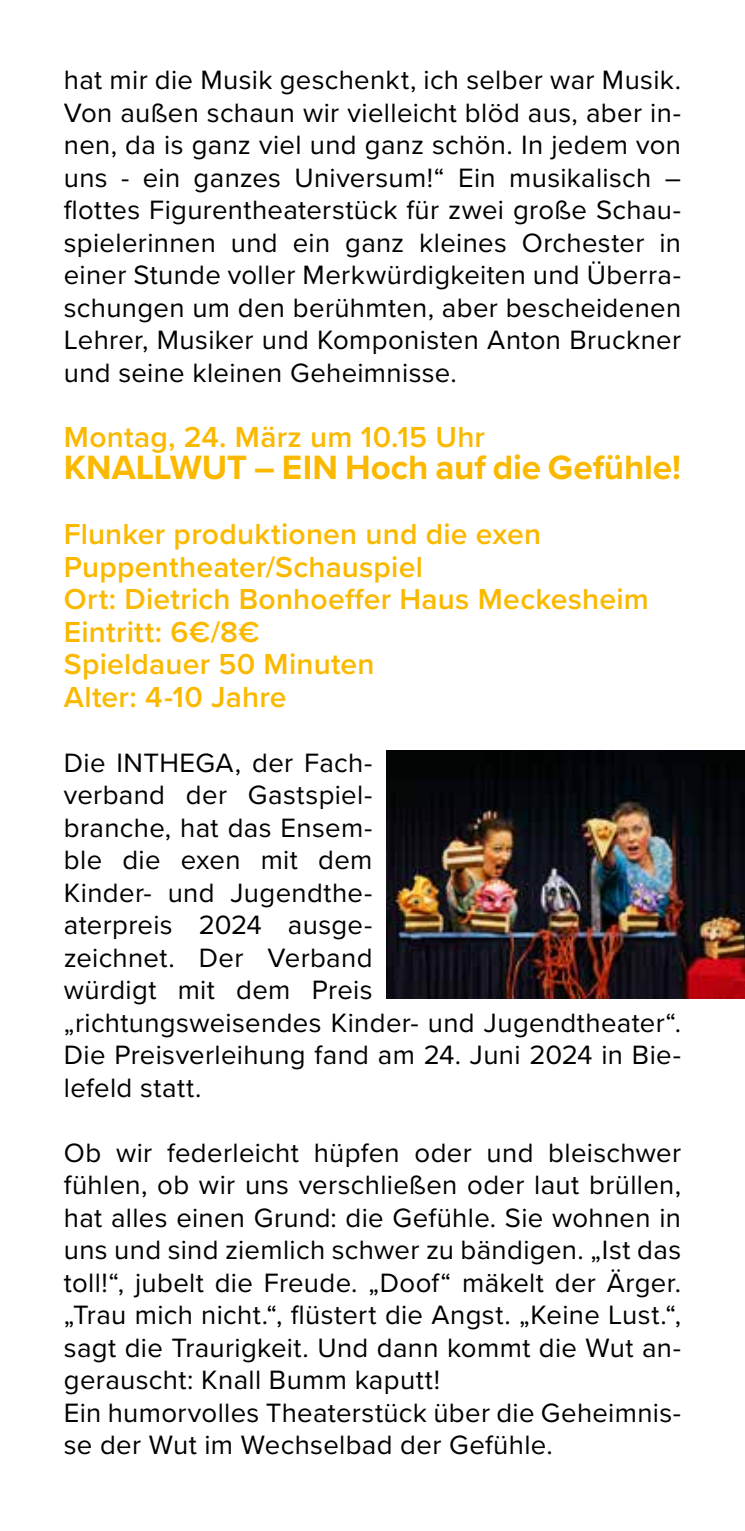
<style>
.page{position:relative;width:745px;height:1531px;background:#fff}
.page>*{position:absolute;margin:0;border:0;box-sizing:border-box;transform-origin:0 0}
.t1{font:700 35px "Proxima Nova";letter-spacing:-.005em;color:#fab900}
.t2{font:600 30px/32.5px "Proxima Nova";letter-spacing:.01em;color:#fab900}
.t3{font:27.5px/32.5px "Proxima Nova";letter-spacing:.015em;color:#000}
</style>
<div class="page">
<img style="left:386px;top:750px;width:358px;height:248px">
<p class="t3" style="left:64px;top:62px;width:618px;text-align:justify">hat mir die Musik geschenkt, ich selber war Musik.<br>Von außen schaun wir vielleicht blöd aus, aber in&shy;nen, da is ganz viel und ganz schön. In jedem von uns - ein ganzes Universum!“ Ein musikalisch – flottes Figurentheaterstück für zwei große Schau&shy;spielerinnen und ein ganz kleines Orchester in einer Stunde voller Merkwürdigkeiten und Überra&shy;schungen um den berühmten, aber bescheidenen Lehrer, Musiker und Komponisten Anton Bruckner und seine kleinen Geheimnisse.</p>
<p class="t2" style="left:64px;top:419px;width:422px">Montag, 24. März um 10.15 Uhr</p>
<p class="t1" style="left:64px;top:441px;width:618px">KNALLWUT – EIN Hoch auf die Gefühle!</p>
<p class="t2" style="left:64px;top:517px;width:586px">Flunker produktionen und die exen<br>Puppentheater/Schauspiel<br>Ort: Dietrich Bonhoeffer Haus Meckesheim<br>Eintritt: 6€/8€<br>Spieldauer 50 Minuten<br>Alter: 4-10 Jahre</p>
<p class="t3" style="left:64px;top:745px;width:618px">Die INTHEGA, der Fach-<br>verband der Gastspiel-<br>branche, hat das Ensem-<br>ble die exen mit dem<br>Kinder- und Jugendthe-<br>aterpreis 2024 ausge-<br>zeichnet. Der Verband<br>würdigt mit dem Preis<br>„richtungsweisendes Kinder- und Jugendtheater“.<br>Die Preisverleihung fand am 24. Juni 2024 in Bie&shy;lefeld statt.</p>
<p class="t3" style="left:64px;top:1135px;width:618px">Ob wir federleicht hüpfen oder und bleischwer fühlen, ob wir uns verschließen oder laut brüllen, hat alles einen Grund: die Gefühle. Sie wohnen in uns und sind ziemlich schwer zu bändigen. „Ist das toll!“, jubelt die Freude. „Doof“ mäkelt der Ärger. „Trau mich nicht.“, flüstert die Angst. „Keine Lust.“, sagt die Traurigkeit. Und dann kommt die Wut an&shy;gerauscht: Knall Bumm kaputt!<br>Ein humorvolles Theaterstück über die Geheimnis&shy;se der Wut im Wechselbad der Gefühle.</p>
</div>
